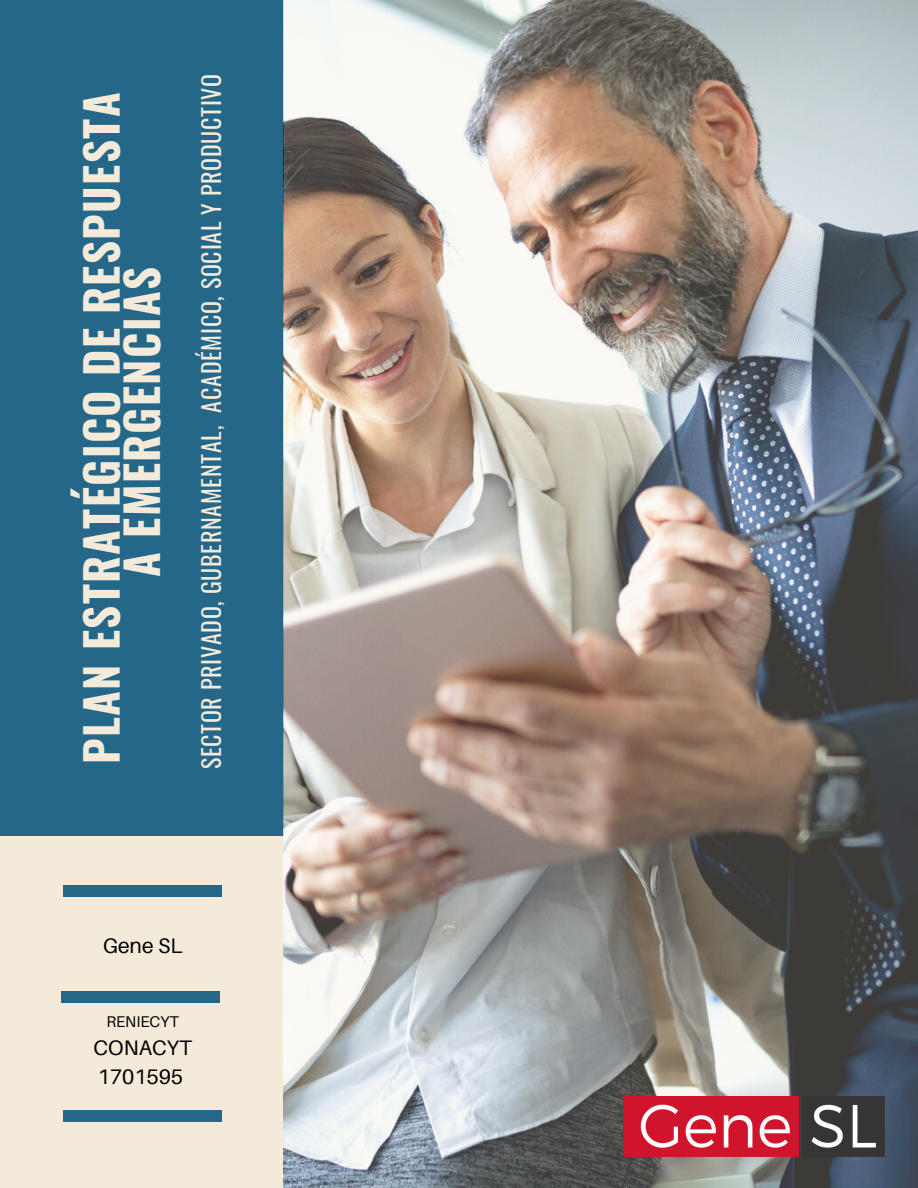
<style>
.page{position:relative;width:918px;height:1188px;background:#f3eada}
.page>*{position:absolute;margin:0;border:0;box-sizing:border-box;transform-origin:0 0}
.t1{font:700 45px/40.5px "Oswald";letter-spacing:.03em;color:#f3eada;text-align:center}
.t2{font:24px "Oswald";letter-spacing:.03em;color:#f3eada}
.t3{font:21px/29.2px "Aileron";color:#000}
.t4{font:15.6px "Aileron";color:#000}
</style>
<div class="page">
<div style="left:0;top:0;width:283px;height:835px;background:#256788"></div>
<img style="left:283px;top:0;width:635px;height:1188px">
<div style="left:63px;top:885px;width:159px;height:12px;background:#256788"></div>
<div style="left:61px;top:992px;width:158px;height:11px;background:#256788"></div>
<div style="left:63px;top:1110px;width:159px;height:12px;background:#256788"></div>
<img style="left:623px;top:1097px;width:261px;height:60px">
<h1 class="t1" style="left:79px;top:764px;width:673px;rotate:-90deg">PLAN ESTRATÉGICO DE RESPUESTA<br>A EMERGENCIAS</h1>
<p class="t2" style="left:192px;top:769px;width:697px;rotate:-90deg">SECTOR PRIVADO, GUBERNAMENTAL, ACADÉMICO, SOCIAL Y PRODUCTIVO</p>
<p class="t3" style="left:103px;top:931px;width:81px">Gene SL</p>
<p class="t4" style="left:106px;top:1012px;width:74px">RENIECYT</p>
<p class="t3" style="left:94px;top:1033px;width:100px">CONACYT<br>1701595</p>
</div>
